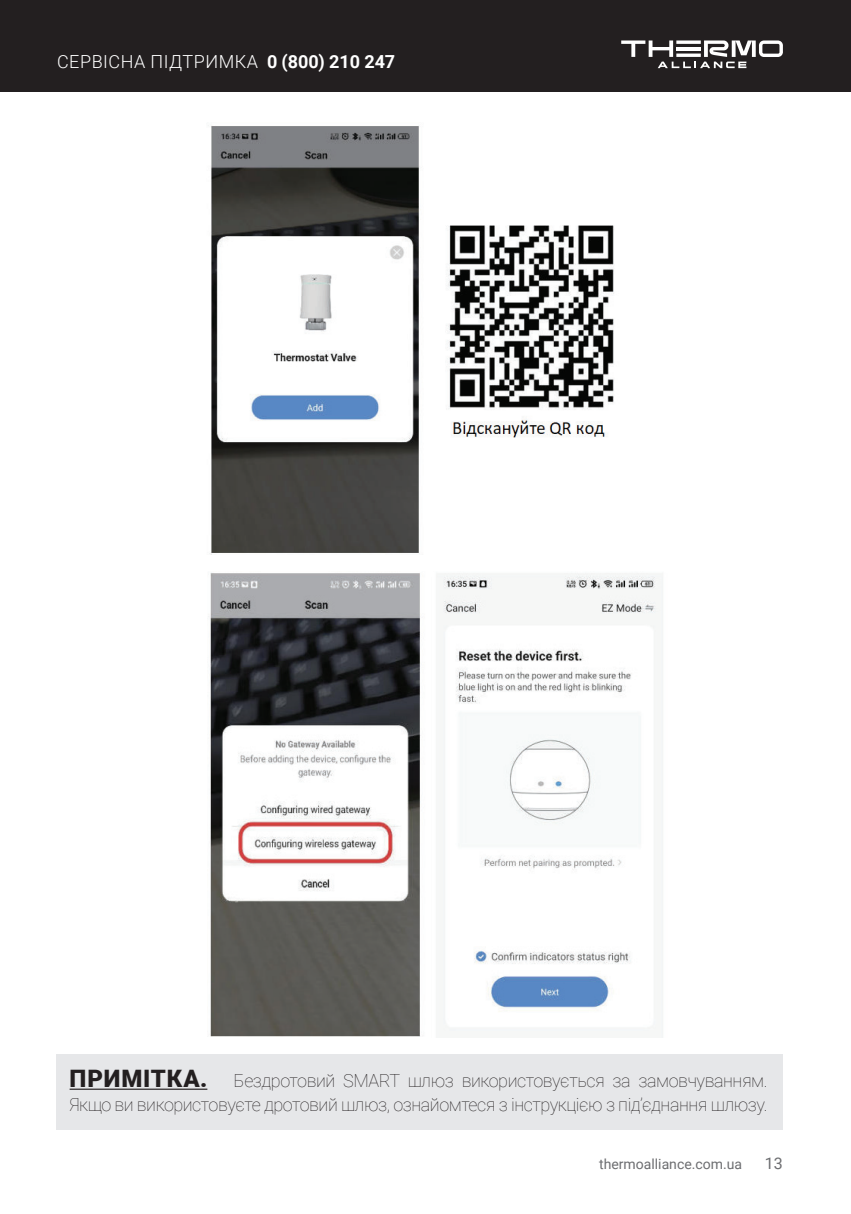
<style>
.page{position:relative;width:851px;height:1214px;background:#fff}
.page>*{position:absolute;margin:0;border:0;box-sizing:border-box;transform-origin:0 0}
.t1{font:900 24px "Roboto";letter-spacing:.035em;color:#231f20}
.t2{font:100 18px/24px "Roboto";letter-spacing:-.025em;color:#231f20;text-align:right}
.t3{font:300 18px "Roboto";letter-spacing:.03em;color:#fff}
.t4{font:16px "Roboto";color:#6c6d70}
.t5{font:14px "Roboto";color:#6c6d70}
.s1{font-weight:700}
</style>
<div class="page">
<div style="left:0;top:0;width:850px;height:91px;background:#231f20"></div>
<svg style="left:621px;top:40px;width:161px;height:28px"></svg>
<img style="left:208px;top:125px;width:406px;height:429px">
<img style="left:208px;top:572px;width:455px;height:465px">
<div style="left:57px;top:1053px;width:725px;height:76px;background:#e6e7e9"></div>
<hr style="left:70px;top:1088px;width:137px;height:1px;background:#231f20">
<p class="t3" style="left:57px;top:49px;width:339px">СЕРВІСНА ПІДТРИМКА <span class="s1">0 (800) 210 247</span></p>
<h1 class="t1" style="left:70px;top:1061px;width:139px">ПРИМІТКА.</h1>
<p class="t2" style="left:69px;top:1068px;width:699px">Бездротовий SMART шлюз використовується за замовчуванням.<br>Якщо ви використовуєте дротовий шлюз, ознайомтеся з інструкцією з під’єднання шлюзу.</p>
<p class="t5" style="left:599px;top:1154px;width:144px">thermoalliance.com.ua</p>
<p class="t4" style="left:764px;top:1152px;width:19px">13</p>
</div>
